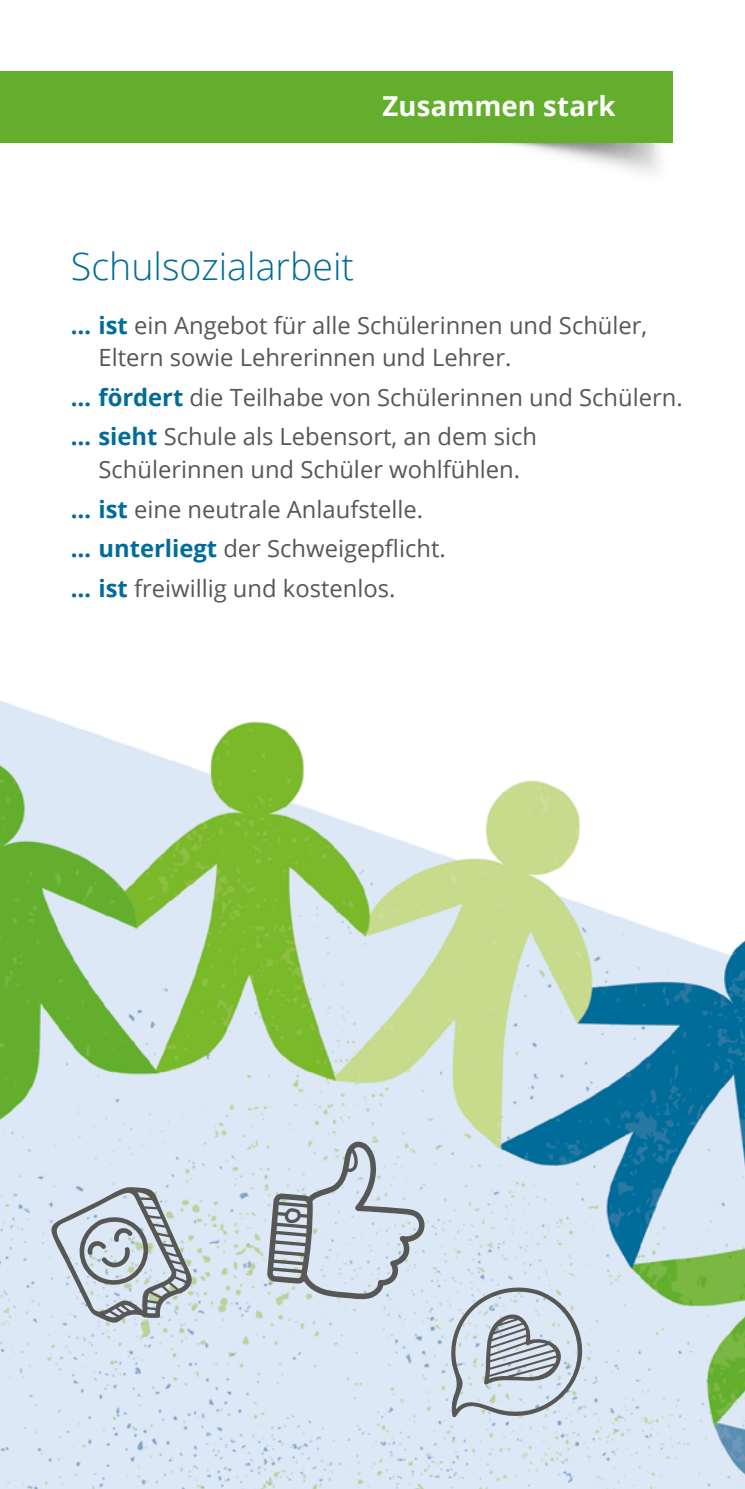
<style>
.page{position:relative;width:745px;height:1489px;background:#fff}
.page>*{position:absolute;margin:0;border:0;box-sizing:border-box;transform-origin:0 0}
.Überschrift_groß_lig{font:300 37.5px "Open Sans";color:#006c99}
.Einrichtung_Verbund{font:700 27.5px "Open Sans";letter-spacing:.005em;color:#fff}
.Fließtext_ohne_Raste{font:23.75px/32.5px "Open Sans";color:#575756}
.s1{font-weight:700;color:#006c99}
</style>
<div class="page">
<img style="left:0;top:700px;width:744px;height:788px">
<svg style="left:449px;top:1281px;width:145px;height:136px;background:#c2ccd6"></svg>
<svg style="left:49px;top:1186px;width:143px;height:137px;background:#bac4cd"></svg>
<svg style="left:267px;top:1140px;width:158px;height:159px;background:#c3cdd8"></svg>
<img style="left:450px;top:142px;width:222px;height:31px">
<div style="left:0;top:71px;width:672px;height:71px;background:#63af2d"></div>
<p class="Einrichtung_Verbund" style="left:382px;top:86px;width:234px">Zusammen stark</p>
<p class="Überschrift_groß_lig" style="left:71px;top:240px;width:284px">Schulsozialarbeit</p>
<p class="Fließtext_ohne_Raste" style="left:98px;top:308px;width:550px;text-indent:-28px"><span class="s1">… ist</span> ein Angebot für alle Schülerinnen und Schüler,<br>Eltern sowie Lehrerinnen und Lehrer.</p>
<p class="Fließtext_ohne_Raste" style="left:71px;top:380px;width:613px"><span class="s1">… fördert</span> die Teilhabe von Schülerinnen und Schülern.</p>
<p class="Fließtext_ohne_Raste" style="left:71px;top:420px;width:467px;text-align:center"><span class="s1">… sieht</span> Schule als Lebensort, an dem sich<br>Schülerinnen und Schüler wohlfühlen.</p>
<p class="Fließtext_ohne_Raste" style="left:71px;top:492px;width:353px"><span class="s1">… ist</span> eine neutrale Anlaufstelle.</p>
<p class="Fließtext_ohne_Raste" style="left:71px;top:531px;width:376px"><span class="s1">… unterliegt</span> der Schweigepflicht.</p>
<p class="Fließtext_ohne_Raste" style="left:71px;top:571px;width:326px"><span class="s1">… ist</span> freiwillig und kostenlos.</p>
</div>
